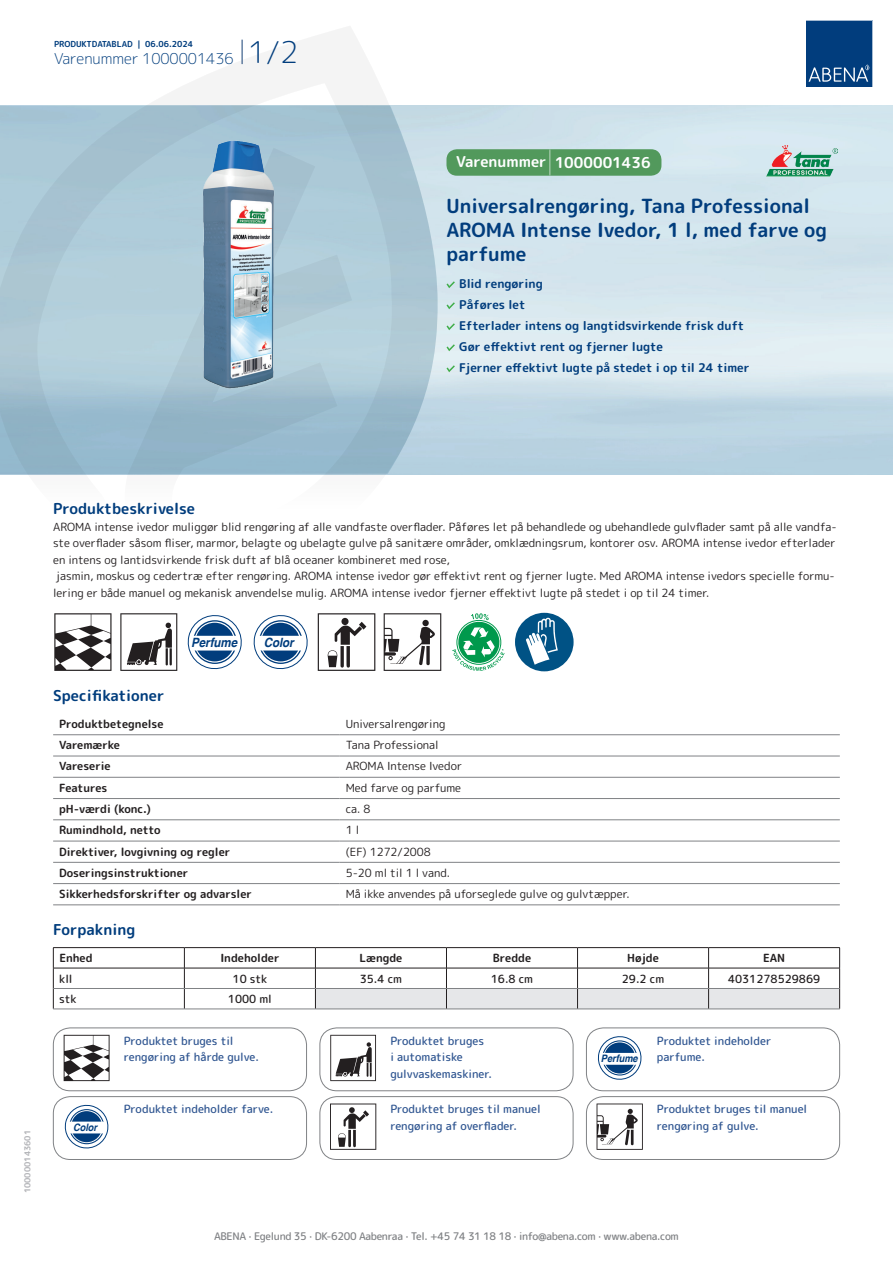
<style>
.page{position:relative;width:893px;height:1263px;background:#fff}
.page>*{position:absolute;margin:0;border:0;box-sizing:border-box;transform-origin:0 0}
.t1{font:700 19.5px/24px "Rounded Mplus 1 c";color:#013d7d}
.t2{font:700 15px "Rounded Mplus 1 c";color:#013d7d}
.t3{font:300 15px "Rounded Mplus 1 c";color:#013d7d}
.t4{font:700 15px "Rounded Mplus 1 c";color:#fff}
.t5{font:italic 700 12.75px "Helvetica";letter-spacing:-.005em;color:#013d7d;scale:.9 1}
.t6{font:700 12px/21px "Rounded Mplus 1 c";color:#013d7d}
.t7{font:11.25px/16.5px "Rounded Mplus 1 c";color:#231f20}
.t8{font:500 11.25px/16.5px "Rounded Mplus 1 c";color:#305691}
.t9{font:700 11.25px "Rounded Mplus 1 c";color:#231f20}
.t10{font:500 11.25px "Rounded Mplus 1 c";color:#231f20}
.t11{font:500 10.5px "Rounded Mplus 1 c";letter-spacing:-.03em;color:#808285}
.t12{font:italic 700 10.2px "Helvetica";letter-spacing:-.005em;color:#013d7d;scale:.9 1}
.t13{font:700 8.25px "Rounded Mplus 1 c";color:#013d7d}
.t14{font:700 8.25px "Rounded Mplus 1 c";color:#b2b3b7}
.s1{font-size:30px}
.s2{font-size:25.5px}
</style>
<div class="page">
<img style="left:439px;top:106px;width:454px;height:368px">
<svg style="left:0;top:26px;width:439px;height:449px"></svg>
<svg style="left:0;top:106px;width:438px;height:368px;background:#a7c5d3"></svg>
<svg style="left:242px;top:40px;width:1px;height:24px"></svg>
<svg style="left:806px;top:20px;width:67px;height:67px;background:#144b86"></svg>
<img style="left:172px;top:127px;width:134px;height:275px">
<svg style="left:54px;top:613px;width:58px;height:58px"></svg>
<svg style="left:120px;top:613px;width:57px;height:58px"></svg>
<svg style="left:187px;top:615px;width:55px;height:55px"></svg>
<svg style="left:253px;top:615px;width:55px;height:55px"></svg>
<svg style="left:318px;top:613px;width:57px;height:58px"></svg>
<svg style="left:384px;top:613px;width:57px;height:58px"></svg>
<svg style="left:452px;top:613px;width:53px;height:58px"></svg>
<div style="left:515px;top:613px;width:59px;height:58px;background:#005285;border-radius:50%"></div>
<svg style="left:526px;top:618px;width:32px;height:47px"></svg>
<hr style="left:53px;top:734px;width:287px;height:1px;background:#808285">
<hr style="left:340px;top:734px;width:500px;height:1px;background:#808285">
<hr style="left:53px;top:756px;width:287px;height:1px;background:#808285">
<hr style="left:340px;top:756px;width:500px;height:1px;background:#808285">
<hr style="left:53px;top:777px;width:287px;height:1px;background:#808285">
<hr style="left:340px;top:777px;width:500px;height:1px;background:#808285">
<hr style="left:53px;top:798px;width:287px;height:1px;background:#808285">
<hr style="left:340px;top:798px;width:500px;height:1px;background:#808285">
<hr style="left:53px;top:819px;width:287px;height:1px;background:#808285">
<hr style="left:340px;top:819px;width:500px;height:1px;background:#808285">
<hr style="left:53px;top:841px;width:287px;height:1px;background:#808285">
<hr style="left:340px;top:841px;width:500px;height:1px;background:#808285">
<hr style="left:53px;top:862px;width:287px;height:1px;background:#808285">
<hr style="left:340px;top:862px;width:500px;height:1px;background:#808285">
<hr style="left:53px;top:883px;width:287px;height:1px;background:#808285">
<hr style="left:340px;top:883px;width:500px;height:1px;background:#808285">
<hr style="left:53px;top:904px;width:287px;height:1px;background:#808285">
<hr style="left:340px;top:904px;width:500px;height:1px;background:#808285">
<hr style="left:53px;top:947px;width:131px;height:1px;background:#231f20">
<hr style="left:184px;top:947px;width:131px;height:1px;background:#231f20">
<hr style="left:315px;top:947px;width:131px;height:1px;background:#231f20">
<hr style="left:446px;top:947px;width:131px;height:1px;background:#231f20">
<hr style="left:577px;top:947px;width:132px;height:1px;background:#231f20">
<hr style="left:709px;top:947px;width:131px;height:1px;background:#231f20">
<hr style="left:53px;top:968px;width:131px;height:1px;background:#231f20">
<hr style="left:184px;top:968px;width:131px;height:1px;background:#231f20">
<svg style="left:53px;top:948px;width:1px;height:61px"></svg>
<svg style="left:184px;top:948px;width:1px;height:61px"></svg>
<svg style="left:315px;top:948px;width:525px;height:61px"></svg>
<hr style="left:54px;top:988px;width:130px;height:1px;background:#808285">
<hr style="left:184px;top:988px;width:131px;height:1px;background:#808285">
<hr style="left:315px;top:988px;width:131px;height:1px;background:#808285">
<hr style="left:446px;top:988px;width:131px;height:1px;background:#808285">
<hr style="left:577px;top:988px;width:132px;height:1px;background:#808285">
<hr style="left:709px;top:988px;width:130px;height:1px;background:#808285">
<hr style="left:53px;top:1009px;width:131px;height:1px;background:#808285">
<hr style="left:184px;top:1009px;width:131px;height:1px;background:#808285">
<hr style="left:315px;top:1009px;width:131px;height:1px;background:#808285">
<hr style="left:446px;top:1009px;width:131px;height:1px;background:#808285">
<hr style="left:577px;top:1009px;width:132px;height:1px;background:#808285">
<hr style="left:709px;top:1009px;width:131px;height:1px;background:#808285">
<svg style="left:64px;top:1035px;width:46px;height:46px"></svg>
<div style="left:53px;top:1028px;width:254px;height:63px;border:1px solid #808285;border-radius:17px"></div>
<svg style="left:330px;top:1035px;width:46px;height:46px"></svg>
<div style="left:320px;top:1028px;width:253px;height:63px;border:1px solid #808285;border-radius:17px"></div>
<svg style="left:597px;top:1036px;width:45px;height:44px"></svg>
<div style="left:586px;top:1028px;width:254px;height:63px;border:1px solid #808285;border-radius:17px"></div>
<svg style="left:64px;top:1104px;width:45px;height:45px"></svg>
<div style="left:53px;top:1096px;width:254px;height:64px;border:1px solid #808285;border-radius:17px"></div>
<svg style="left:330px;top:1103px;width:46px;height:47px"></svg>
<div style="left:320px;top:1096px;width:253px;height:64px;border:1px solid #808285;border-radius:17px"></div>
<svg style="left:597px;top:1103px;width:46px;height:47px"></svg>
<div style="left:586px;top:1096px;width:254px;height:64px;border:1px solid #808285;border-radius:17px"></div>
<svg style="left:446px;top:281px;width:9px;height:7px"></svg>
<svg style="left:446px;top:302px;width:9px;height:7px"></svg>
<svg style="left:446px;top:323px;width:9px;height:7px"></svg>
<svg style="left:446px;top:344px;width:9px;height:7px"></svg>
<svg style="left:446px;top:365px;width:9px;height:7px"></svg>
<div style="left:446px;top:149px;width:215px;height:27px;background:#52995c;border-radius:10px"></div>
<img style="left:765px;top:146px;width:73px;height:30px">
<p class="t13" style="left:54px;top:38px;width:141px">PRODUKTDATABLAD | 06.06.2024</p>
<h2 class="t3" style="left:54px;top:48px;width:246px">Varenummer 1000001436 <span class="s1">1/2</span></h2>
<h2 class="t4" style="left:456px;top:152px;width:196px">Varenummer <span class="s2">|</span> 1000001436</h2>
<h1 class="t1" style="left:446px;top:194px;width:382px">Universalrengøring, Tana Professional<br>AROMA Intense Ivedor, 1 l, med farve og parfume</h1>
<p class="t6" style="left:459px;top:273px;width:292px">Blid rengøring<br>Påføres let<br>Efterlader intens og langtidsvirkende frisk duft<br>Gør effektivt rent og fjerner lugte<br>Fjerner effektivt lugte på stedet i op til 24 timer</p>
<p class="t14" style="left:22px;top:1193px;width:65px;rotate:-90deg">100000143601</p>
<h2 class="t2" style="left:53px;top:498px;width:143px">Produktbeskrivelse</h2>
<p class="t7" style="left:53px;top:518px;width:785px">AROMA intense ivedor muliggør blid rengøring af alle vandfaste overflader. Påføres let på behandlede og ubehandlede gulvflader samt på alle vandfa&shy;ste overflader såsom fliser, marmor, belagte og ubelagte gulve på sanitære områder, omklædningsrum, kontorer osv. AROMA intense ivedor efterlader en intens og lantidsvirkende frisk duft af blå oceaner kombineret med rose,<br>jasmin, moskus og cedertræ efter rengøring. AROMA intense ivedor gør effektivt rent og fjerner lugte. Med AROMA intense ivedors specielle formu&shy;lering er både manuel og mekanisk anvendelse mulig. AROMA intense ivedor fjerner effektivt lugte på stedet i op til 24 timer.</p>
<p class="t5" style="left:191px;top:632px;width:53px">Perfume</p>
<p class="t5" style="left:264px;top:632px;width:35px">Color</p>
<h2 class="t2" style="left:53px;top:685px;width:113px">Specifikationer</h2>
<p class="t9" style="left:59px;top:716px;width:106px">Produktbetegnelse</p>
<p class="t7" style="left:346px;top:715px;width:101px">Universalrengøring</p>
<p class="t9" style="left:59px;top:737px;width:62px">Varemærke</p>
<p class="t7" style="left:346px;top:737px;width:95px">Tana Professional</p>
<p class="t9" style="left:59px;top:758px;width:53px">Vareserie</p>
<p class="t7" style="left:346px;top:758px;width:118px">AROMA Intense Ivedor</p>
<p class="t9" style="left:59px;top:780px;width:50px">Features</p>
<p class="t7" style="left:346px;top:779px;width:117px">Med farve og parfume</p>
<p class="t9" style="left:59px;top:801px;width:93px">pH-værdi (konc.)</p>
<p class="t7" style="left:346px;top:801px;width:26px">ca. 8</p>
<p class="t9" style="left:59px;top:822px;width:103px">Rumindhold, netto</p>
<p class="t7" style="left:346px;top:822px;width:15px">1 l</p>
<p class="t9" style="left:59px;top:843px;width:173px">Direktiver, lovgivning og regler</p>
<p class="t7" style="left:346px;top:843px;width:87px">(EF) 1272/2008</p>
<p class="t9" style="left:59px;top:865px;width:131px">Doseringsinstruktioner</p>
<p class="t7" style="left:346px;top:864px;width:106px">5-20 ml til 1 l vand.</p>
<p class="t9" style="left:59px;top:886px;width:194px">Sikkerhedsforskrifter og advarsler</p>
<p class="t7" style="left:346px;top:886px;width:285px">Må ikke anvendes på uforseglede gulve og gulvtæpper.</p>
<h2 class="t2" style="left:53px;top:919px;width:84px">Forpakning</h2>
<p class="t9" style="left:59px;top:950px;width:35px">Enhed</p>
<p class="t9" style="left:220px;top:950px;width:61px">Indeholder</p>
<p class="t9" style="left:359px;top:950px;width:44px">Længde</p>
<p class="t9" style="left:493px;top:950px;width:40px">Bredde</p>
<p class="t9" style="left:627px;top:950px;width:33px">Højde</p>
<p class="t9" style="left:763px;top:950px;width:24px">EAN</p>
<p class="t10" style="left:59px;top:970px;width:15px">kll</p>
<p class="t10" style="left:233px;top:970px;width:36px">10 stk</p>
<p class="t10" style="left:360px;top:970px;width:44px">35.4 cm</p>
<p class="t10" style="left:491px;top:970px;width:44px">16.8 cm</p>
<p class="t10" style="left:622px;top:970px;width:44px">29.2 cm</p>
<p class="t10" style="left:728px;top:970px;width:94px">4031278529869</p>
<p class="t10" style="left:59px;top:991px;width:19px">stk</p>
<p class="t10" style="left:228px;top:991px;width:45px">1000 ml</p>
<p class="t8" style="left:124px;top:1032px;width:137px">Produktet bruges til rengøring af hårde gulve.</p>
<p class="t8" style="left:390px;top:1032px;width:103px">Produktet bruges<br>i automatiske gulvvaskemaskiner.</p>
<p class="t8" style="left:657px;top:1032px;width:116px">Produktet indeholder</p>
<p class="t12" style="left:601px;top:1050px;width:42px">Perfume</p>
<p class="t8" style="left:657px;top:1049px;width:50px">parfume.</p>
<p class="t12" style="left:73px;top:1119px;width:28px">Color</p>
<p class="t8" style="left:124px;top:1101px;width:151px">Produktet indeholder farve.</p>
<p class="t8" style="left:390px;top:1101px;width:152px">Produktet bruges til manuel rengøring af overflader.</p>
<p class="t8" style="left:657px;top:1101px;width:152px">Produktet bruges til manuel rengøring af gulve.</p>
<p class="t11" style="left:214px;top:1229px;width:466px">ABENA · Egelund 35 · DK-6200 Aabenraa · Tel. +45 74 31 18 18 · info@abena.com · www.abena.com</p>
</div>
